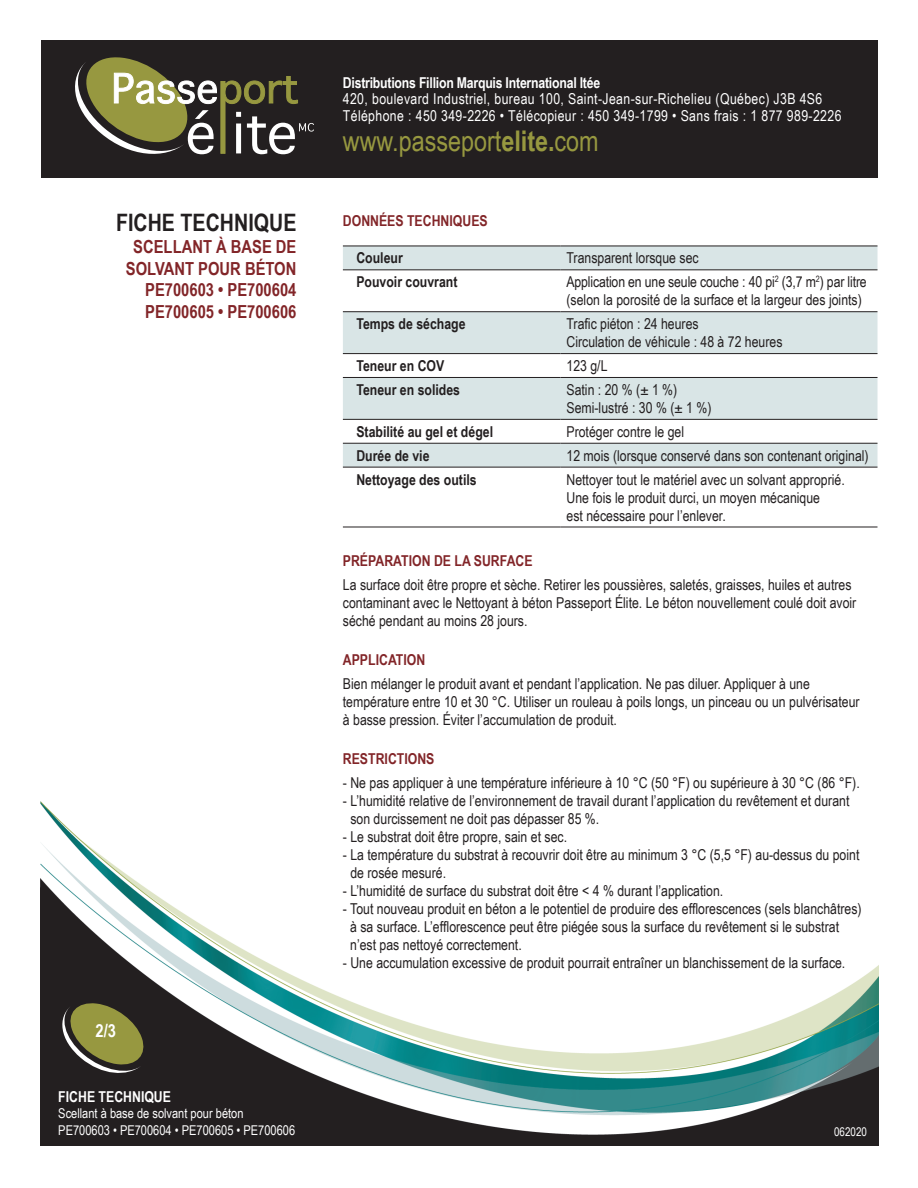
<style>
.page{position:relative;width:918px;height:1188px;background:#fff}
.page>*{position:absolute;margin:0;border:0;box-sizing:border-box;transform-origin:0 0}
.t1{font:28.5px "Arial Narrow";color:#979840}
.t2{font:700 24px "Arial Narrow";color:#231f20}
.t3{font:700 18px/21.6px "Arial Narrow";color:#822528;text-align:right}
.t4{font:700 18px "Arial Narrow";color:#fff}
.t5{font:15px/18px "Arial Narrow";color:#231f20}
.t6{font:15px "Arial Narrow";letter-spacing:.025em;color:#fff}
.t7{font:700 15px "Arial Narrow";color:#231f20}
.Titres{font:700 15px "Arial Narrow";color:#822528}
.t8{font:700 15px "Arial Narrow";letter-spacing:-.015em;color:#fff}
.t9{font:13.5px "Arial Narrow";color:#fff}
.t10{font:12px "Arial Narrow";color:#fff}
.s1{font-weight:700}
</style>
<div class="page">
<img style="left:40px;top:801px;width:838px;height:345px">
<svg style="left:57px;top:1001px;width:91px;height:76px;background:#636139"></svg>
<div style="left:41px;top:41px;width:837px;height:137px;background:#231f20"></div>
<svg style="left:75px;top:57px;width:239px;height:98px"></svg>
<div style="left:343px;top:247px;width:535px;height:22px;background:#d9e5e6"></div>
<svg style="left:343px;top:270px;width:535px;height:257px"></svg>
<svg style="left:343px;top:420px;width:535px;height:23px"></svg>
<hr style="left:343px;top:246px;width:218px;height:1px;background:#231f20">
<hr style="left:561px;top:246px;width:317px;height:1px;background:#231f20">
<hr style="left:343px;top:269px;width:218px;height:1px;background:#231f20">
<hr style="left:561px;top:269px;width:317px;height:1px;background:#231f20">
<hr style="left:343px;top:311px;width:218px;height:1px;background:#231f20">
<hr style="left:561px;top:311px;width:317px;height:1px;background:#231f20">
<hr style="left:343px;top:353px;width:218px;height:1px;background:#231f20">
<hr style="left:561px;top:353px;width:317px;height:1px;background:#231f20">
<hr style="left:343px;top:377px;width:218px;height:1px;background:#231f20">
<hr style="left:561px;top:377px;width:317px;height:1px;background:#231f20">
<hr style="left:343px;top:419px;width:218px;height:1px;background:#231f20">
<hr style="left:561px;top:419px;width:317px;height:1px;background:#231f20">
<hr style="left:343px;top:443px;width:218px;height:1px;background:#231f20">
<hr style="left:561px;top:443px;width:317px;height:1px;background:#231f20">
<hr style="left:343px;top:467px;width:218px;height:1px;background:#231f20">
<hr style="left:561px;top:467px;width:317px;height:1px;background:#231f20">
<hr style="left:343px;top:527px;width:218px;height:1px;background:#231f20">
<hr style="left:561px;top:527px;width:317px;height:1px;background:#231f20">
<p class="t2" style="left:116px;top:205px;width:182px">FICHE TECHNIQUE</p>
<p class="t3" style="left:126px;top:235px;width:172px">SCELLANT À BASE DE<br>SOLVANT POUR BÉTON<br>PE700603 • PE700604<br>PE700605 • PE700606</p>
<p class="t4" style="left:95px;top:1017px;width:22px">2/3</p>
<p class="t8" style="left:58px;top:1086px;width:114px">FICHE TECHNIQUE</p>
<p class="t9" style="left:58px;top:1104px;width:187px">Scellant à base de solvant pour béton</p>
<p class="t9" style="left:58px;top:1120px;width:238px">PE700603 • PE700604 • PE700605 • PE700606</p>
<p class="t8" style="left:343px;top:71px;width:259px">Distributions Fillion Marquis International ltée</p>
<p class="t6" style="left:343px;top:88px;width:481px">420, boulevard Industriel, bureau 100, Saint-Jean-sur-Richelieu (Québec) J3B 4S6</p>
<p class="t6" style="left:343px;top:105px;width:500px">Téléphone : 450 349-2226 • Télécopieur : 450 349-1799 • Sans frais : 1 877 989-2226</p>
<p class="t1" style="left:343px;top:120px;width:257px">www.passeport<span class="s1">elite.</span>com</p>
<p class="Titres" style="left:343px;top:209px;width:146px">DONNÉES TECHNIQUES</p>
<p class="t7" style="left:356px;top:247px;width:48px">Couleur</p>
<p class="t5" style="left:567px;top:249px;width:134px">Transparent lorsque sec</p>
<p class="t7" style="left:356px;top:271px;width:103px">Pouvoir couvrant</p>
<p class="t5" style="left:567px;top:272px;width:302px">Application en une seule couche : 40 pi<sup>2</sup> (3,7 m<sup>2</sup>) par litre (selon la porosité de la surface et la largeur des joints)</p>
<p class="t7" style="left:356px;top:312px;width:111px">Temps de séchage</p>
<p class="t5" style="left:567px;top:314px;width:134px">Trafic piéton : 24 heures</p>
<p class="t5" style="left:567px;top:332px;width:218px">Circulation de véhicule : 48 à 72 heures</p>
<p class="t7" style="left:356px;top:354px;width:89px">Teneur en COV</p>
<p class="t5" style="left:567px;top:356px;width:43px">123 g/L</p>
<p class="t7" style="left:356px;top:378px;width:105px">Teneur en solides</p>
<p class="t5" style="left:567px;top:380px;width:112px">Satin : 20 % (± 1 %)</p>
<p class="t5" style="left:567px;top:398px;width:146px">Semi-lustré : 30 % (± 1 %)</p>
<p class="t7" style="left:356px;top:420px;width:138px">Stabilité au gel et dégel</p>
<p class="t5" style="left:567px;top:422px;width:119px">Protéger contre le gel</p>
<p class="t7" style="left:356px;top:444px;width:75px">Durée de vie</p>
<p class="t5" style="left:567px;top:446px;width:304px">12 mois (lorsque conservé dans son contenant original)</p>
<p class="t7" style="left:356px;top:468px;width:122px">Nettoyage des outils</p>
<p class="t5" style="left:567px;top:470px;width:280px">Nettoyer tout le matériel avec un solvant approprié.<br>Une fois le produit durci, un moyen mécanique<br>est nécessaire pour l’enlever.</p>
<p class="Titres" style="left:343px;top:549px;width:191px">PRÉPARATION DE LA SURFACE</p>
<p class="t5" style="left:343px;top:576px;width:515px">La surface doit être propre et sèche. Retirer les poussières, saletés, graisses, huiles et autres contaminant avec le Nettoyant à béton Passeport Élite. Le béton nouvellement coulé doit avoir séché pendant au moins 28 jours.</p>
<p class="Titres" style="left:343px;top:648px;width:84px">APPLICATION</p>
<p class="t5" style="left:343px;top:675px;width:518px">Bien mélanger le produit avant et pendant l’application. Ne pas diluer. Appliquer à une température entre 10 et 30 °C. Utiliser un rouleau à poils longs, un pinceau ou un pulvérisateur à basse pression. Éviter l’accumulation de produit.</p>
<p class="Titres" style="left:343px;top:747px;width:93px">RESTRICTIONS</p>
<p class="t5" style="left:343px;top:774px;width:518px">- Ne pas appliquer à une température inférieure à 10 °C (50 °F) ou supérieure à 30 °C (86 °F).</p>
<p class="t5" style="left:350px;top:792px;width:501px;text-indent:-8px">- L’humidité relative de l’environnement de travail durant l’application du revêtement et durant son durcissement ne doit pas dépasser 85 %.</p>
<p class="t5" style="left:343px;top:828px;width:226px">- Le substrat doit être propre, sain et sec.</p>
<p class="t5" style="left:350px;top:846px;width:511px;text-indent:-8px">- La température du substrat à recouvrir doit être au minimum 3 °C (5,5 °F) au-dessus du point de rosée mesuré.</p>
<p class="t5" style="left:343px;top:882px;width:382px">- L’humidité de surface du substrat doit être &lt; 4 % durant l’application.</p>
<p class="t5" style="left:350px;top:900px;width:513px;text-indent:-7px">- Tout nouveau produit en béton a le potentiel de produire des efflorescences (sels blanchâtres) à sa surface. L’efflorescence peut être piégée sous la surface du revêtement si le substrat n’est pas nettoyé correctement.</p>
<p class="t5" style="left:343px;top:954px;width:504px">- Une accumulation excessive de produit pourrait entraîner un blanchissement de la surface.</p>
<p class="t10" style="left:834px;top:1123px;width:34px">062020</p>
</div>
